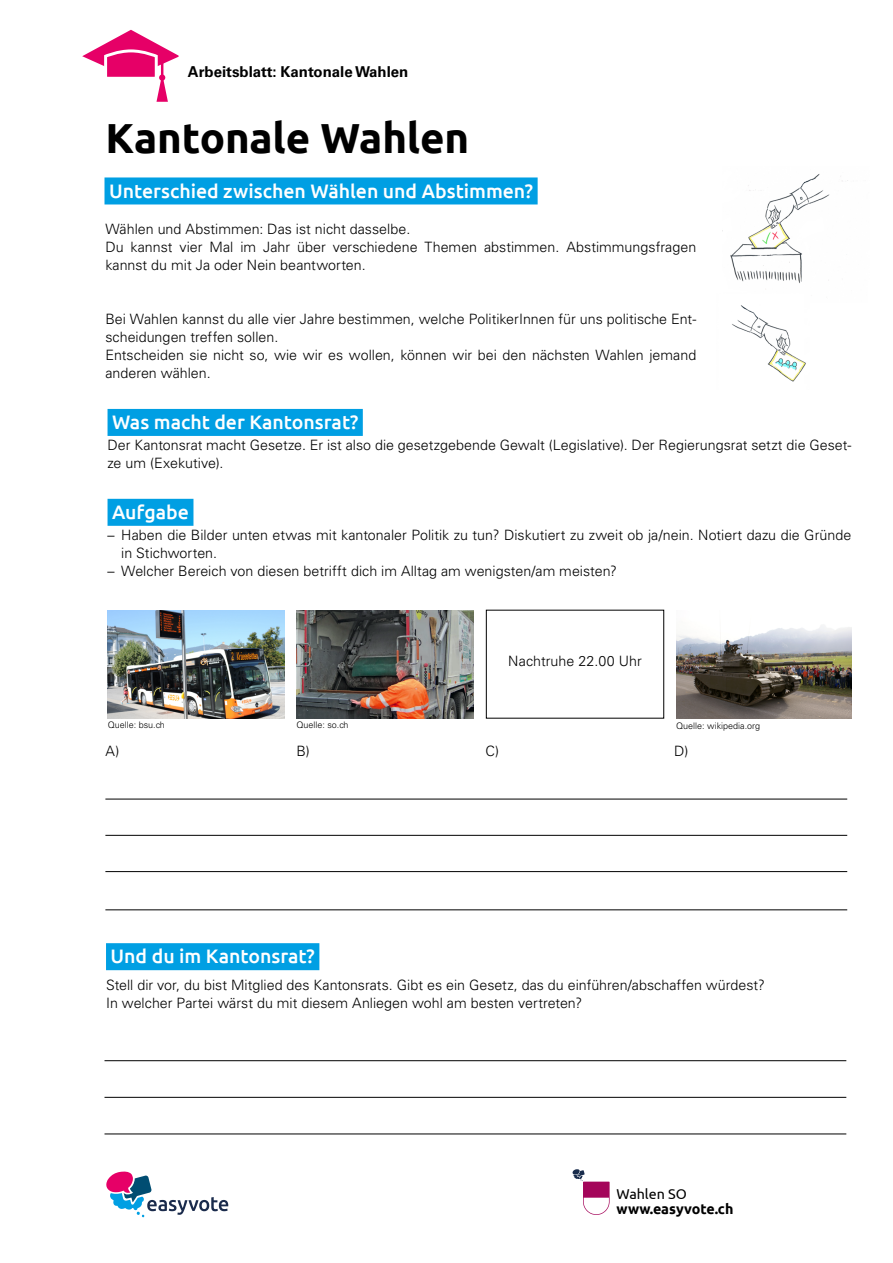
<style>
.page{position:relative;width:893px;height:1263px;background:#fff}
.page>*{position:absolute;margin:0;border:0;box-sizing:border-box;transform-origin:0 0}
.t1{font:700 42px "Ubuntu";letter-spacing:-.005em;color:#000}
.t2{font:500 19.5px "Ubuntu";color:#fff}
.t3{font:700 15px "Univers LT Std";color:#000}
.t4{font:300 14.25px/18px "Univers LT Std";color:#000}
.t5{font:700 14.25px "Ubuntu";color:#000}
.t6{font:14.25px "Ubuntu";color:#000}
.t7{font:300 9px "Univers LT Std";color:#000}
</style>
<div class="page">
<svg style="left:106px;top:1171px;width:122px;height:46px"></svg>
<div style="left:104px;top:177px;width:434px;height:27px;background:#009fe3"></div>
<img style="left:722px;top:174px;width:126px;height:110px">
<img style="left:732px;top:305px;width:74px;height:77px">
<svg style="left:572px;top:1169px;width:38px;height:46px"></svg>
<svg style="left:82px;top:30px;width:97px;height:72px"></svg>
<div style="left:108px;top:409px;width:255px;height:27px;background:#009fe3"></div>
<div style="left:108px;top:499px;width:85px;height:27px;background:#009fe3"></div>
<img style="left:108px;top:610px;width:176px;height:108px">
<img style="left:296px;top:610px;width:178px;height:108px">
<img style="left:676px;top:625px;width:175px;height:93px">
<div style="left:106px;top:943px;width:213px;height:27px;background:#009fe3"></div>
<hr style="left:105px;top:799px;width:742px;height:1px;background:#000">
<hr style="left:105px;top:835px;width:742px;height:1px;background:#000">
<hr style="left:105px;top:871px;width:742px;height:1px;background:#000">
<hr style="left:105px;top:909px;width:742px;height:1px;background:#000">
<hr style="left:104px;top:1060px;width:742px;height:1px;background:#000">
<hr style="left:104px;top:1097px;width:742px;height:1px;background:#000">
<hr style="left:104px;top:1134px;width:742px;height:1px;background:#000">
<p class="t3" style="left:188px;top:63px;width:222px">Arbeitsblatt: Kantonale Wahlen</p>
<h1 class="t1" style="left:106px;top:113px;width:365px">Kantonale Wahlen</h1>
<h2 class="t2" style="left:109px;top:178px;width:426px">Unterschied zwischen Wählen und Abstimmen?</h2>
<p class="t4" style="left:105px;top:220px;width:592px">Wählen und Abstimmen: Das ist nicht dasselbe.<br>Du kannst vier Mal im Jahr über verschiedene Themen abstimmen. Abstimmungsfragen kannst du mit Ja oder Nein beantworten.</p>
<p class="t4" style="left:105px;top:310px;width:592px">Bei Wahlen kannst du alle vier Jahre bestimmen, welche PolitikerInnen für uns politische Ent&shy;scheidungen treffen sollen.<br>Entscheiden sie nicht so, wie wir es wollen, können wir bei den nächsten Wahlen jemand anderen wählen.</p>
<h2 class="t2" style="left:112px;top:410px;width:248px">Was macht der Kantonsrat?</h2>
<p class="t4" style="left:108px;top:436px;width:745px">Der Kantonsrat macht Gesetze. Er ist also die gesetzgebende Gewalt (Legislative). Der Regierungsrat setzt die Geset&shy;ze um (Exekutive).</p>
<h2 class="t2" style="left:112px;top:500px;width:78px">Aufgabe</h2>
<p class="t4" style="left:121px;top:526px;width:732px;text-indent:-14px">– Haben die Bilder unten etwas mit kantonaler Politik zu tun? Diskutiert zu zweit ob ja/nein. Notiert dazu die Gründe in Stichworten.</p>
<p class="t4" style="left:108px;top:562px;width:511px">– Welcher Bereich von diesen betrifft dich im Alltag am wenigsten/am meisten?</p>
<p class="t4" style="left:508px;top:652px;width:135px">Nachtruhe 22.00 Uhr</p>
<p class="t7" style="left:108px;top:719px;width:59px">Quelle: bsu.ch</p>
<p class="t7" style="left:296px;top:719px;width:54px">Quelle: so.ch</p>
<p class="t7" style="left:676px;top:720px;width:86px">Quelle: wikipedia.org</p>
<p class="t4" style="left:105px;top:742px;width:15px">A)</p>
<p class="t4" style="left:296px;top:742px;width:15px">B)</p>
<p class="t4" style="left:486px;top:742px;width:15px">C)</p>
<p class="t4" style="left:674px;top:742px;width:16px">D)</p>
<h2 class="t2" style="left:111px;top:944px;width:206px">Und du im Kantonsrat?</h2>
<p class="t4" style="left:106px;top:976px;width:660px">Stell dir vor, du bist Mitglied des Kantonsrats. Gibt es ein Gesetz, das du einführen/abschaffen würdest?<br>In welcher Partei wärst du mit diesem Anliegen wohl am besten vertreten?</p>
<p class="t6" style="left:617px;top:1185px;width:72px">Wahlen SO</p>
<p class="t5" style="left:617px;top:1200px;width:118px">www.easyvote.ch</p>
</div>
